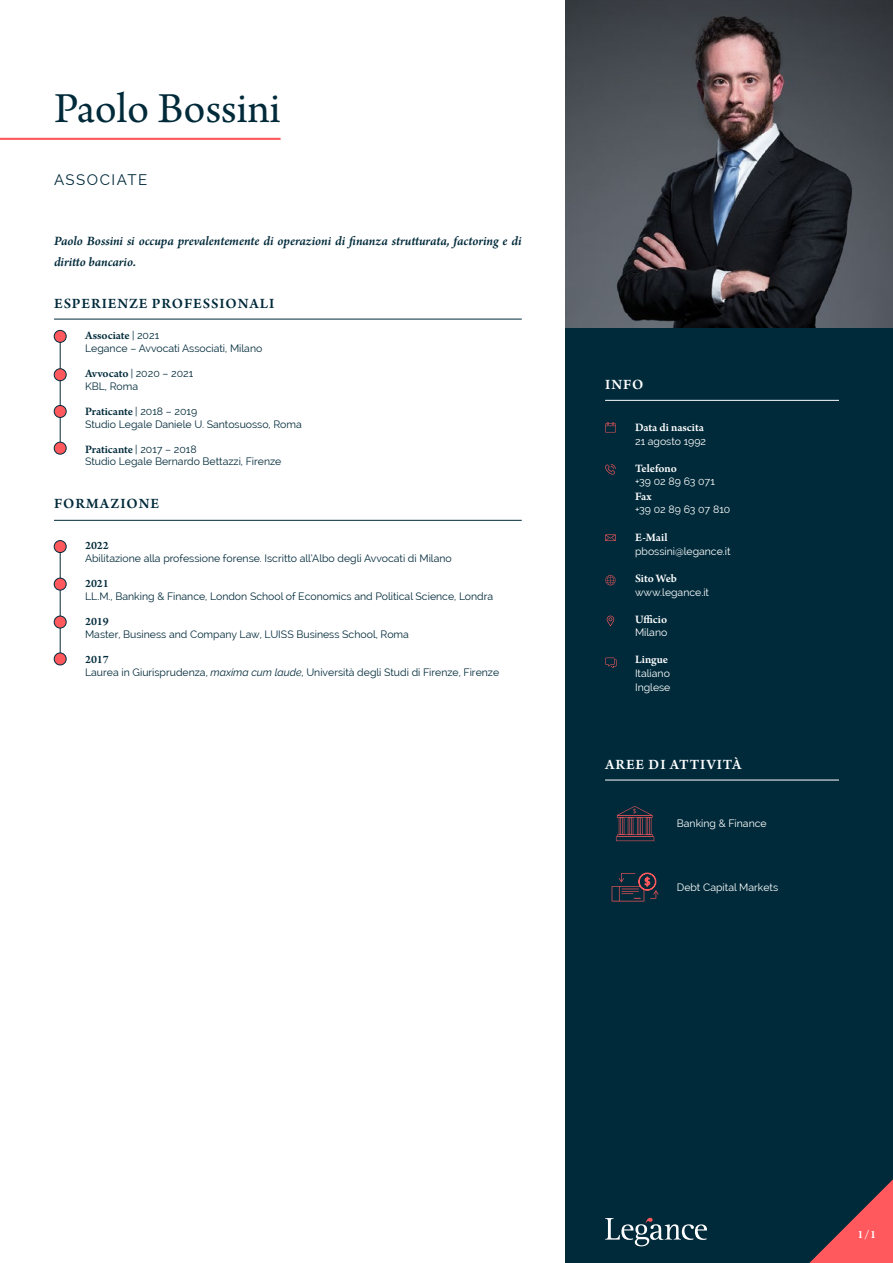
<style>
.page{position:relative;width:893px;height:1263px;background:#fff}
.page>*{position:absolute;margin:0;border:0;box-sizing:border-box;transform-origin:0 0}
.t1{font:45px "Arno Pro";color:#002a3a}
.t2{font:600 15px "Arno Pro";letter-spacing:.06em;color:#002a3a}
.t3{font:600 15px "Arno Pro";letter-spacing:.06em;color:#fff}
.t4{font:15px "Raleway";letter-spacing:.1em;color:#002a3a}
.t5{font:italic 600 13.5px/21px "Arno Pro";letter-spacing:-.005em;color:#002a3a}
.t6{font:600 12px "Arno Pro";color:#002a3a}
.t7{font:600 12px "Arno Pro";color:#fff}
.t8{font:10.5px/12.6px "Raleway";color:#002a3a}
.t9{font:10.5px/13.5px "Raleway";color:#fff}
.s1{font-family:"Raleway";font-weight:400;font-size:10.5px}
.s2{font-family:"Arno Pro";font-weight:600;font-size:12px}
.s3{font-style:italic}
</style>
<div class="page">
<hr style="left:60px;top:546px;width:1px;height:113px;background:#002a3a">
<div style="left:566px;top:0;width:327px;height:1263px;background:#002a3a"></div>
<hr style="left:0;top:138px;width:281px;height:2px;background:#ff585d">
<hr style="left:60px;top:336px;width:1px;height:112px;background:#002a3a">
<hr style="left:54px;top:319px;width:468px;height:1px;background:#002a3a">
<hr style="left:54px;top:520px;width:468px;height:1px;background:#002a3a">
<div style="left:54px;top:330px;width:12px;height:12px;background:#ff585d;border-radius:50%"></div>
<div style="left:54px;top:330px;width:12px;height:13px;border:1px solid #002a3a;border-radius:50%"></div>
<div style="left:54px;top:540px;width:12px;height:13px;background:#ff585d;border-radius:50%"></div>
<div style="left:54px;top:540px;width:12px;height:13px;border:1px solid #002a3a;border-radius:50%"></div>
<div style="left:54px;top:578px;width:12px;height:12px;background:#ff585d;border-radius:50%"></div>
<div style="left:54px;top:578px;width:12px;height:12px;border:1px solid #002a3a;border-radius:50%"></div>
<div style="left:54px;top:616px;width:12px;height:12px;background:#ff585d;border-radius:50%"></div>
<div style="left:54px;top:616px;width:12px;height:12px;border:1px solid #002a3a;border-radius:50%"></div>
<div style="left:54px;top:653px;width:12px;height:12px;background:#ff585d;border-radius:50%"></div>
<div style="left:54px;top:653px;width:12px;height:12px;border:1px solid #002a3a;border-radius:50%"></div>
<div style="left:54px;top:369px;width:12px;height:12px;background:#ff585d;border-radius:50%"></div>
<div style="left:54px;top:369px;width:12px;height:12px;border:1px solid #002a3a;border-radius:50%"></div>
<div style="left:54px;top:405px;width:12px;height:12px;background:#ff585d;border-radius:50%"></div>
<div style="left:54px;top:405px;width:12px;height:13px;border:1px solid #002a3a;border-radius:50%"></div>
<div style="left:54px;top:442px;width:12px;height:12px;background:#ff585d;border-radius:50%"></div>
<div style="left:54px;top:442px;width:12px;height:12px;border:1px solid #002a3a;border-radius:50%"></div>
<svg style="left:607px;top:616px;width:7px;height:10px"></svg>
<svg style="left:605px;top:534px;width:11px;height:7px"></svg>
<svg style="left:605px;top:464px;width:11px;height:11px"></svg>
<svg style="left:605px;top:575px;width:11px;height:10px"></svg>
<svg style="left:605px;top:422px;width:11px;height:10px"></svg>
<svg style="left:605px;top:658px;width:12px;height:10px"></svg>
<hr style="left:605px;top:400px;width:234px;height:1px;background:#fff">
<hr style="left:605px;top:780px;width:234px;height:1px;background:#fff">
<svg style="left:616px;top:806px;width:38px;height:35px"></svg>
<img style="left:566px;top:0;width:327px;height:327px">
<svg style="left:612px;top:873px;width:46px;height:28px"></svg>
<svg style="left:605px;top:1218px;width:102px;height:28px"></svg>
<svg style="left:809px;top:1179px;width:84px;height:84px"></svg>
<h1 class="t1" style="left:54px;top:83px;width:228px">Paolo Bossini</h1>
<h2 class="t4" style="left:54px;top:171px;width:95px">ASSOCIATE</h2>
<p class="t5" style="left:54px;top:231px;width:469px">Paolo Bossini si occupa prevalentemente di operazioni di finanza strutturata, factoring e di diritto bancario.</p>
<h2 class="t2" style="left:54px;top:295px;width:222px">ESPERIENZE PROFESSIONALI</h2>
<p class="t6" style="left:85px;top:328px;width:76px">Associate <span class="s1">| 2021</span></p>
<p class="t8" style="left:85px;top:342px;width:179px">Legance – Avvocati Associati, Milano</p>
<p class="t8" style="left:85px;top:367px;width:110px"><span class="s2">Avvocato</span> | 2020 – 2021<br>KBL, Roma</p>
<p class="t6" style="left:85px;top:404px;width:114px">Praticante <span class="s1">| 2018 – 2019</span></p>
<p class="t8" style="left:85px;top:417px;width:218px">Studio Legale Daniele U. Santosuosso, Roma</p>
<p class="t6" style="left:85px;top:442px;width:113px">Praticante <span class="s1">| 2017 – 2018</span></p>
<p class="t8" style="left:85px;top:455px;width:198px">Studio Legale Bernardo Bettazzi, Firenze</p>
<h2 class="t2" style="left:54px;top:494px;width:107px">FORMAZIONE</h2>
<p class="t6" style="left:85px;top:539px;width:25px">2022</p>
<p class="t8" style="left:85px;top:552px;width:368px">Abilitazione alla professione forense. Iscritto all’Albo degli Avvocati di Milano</p>
<p class="t6" style="left:85px;top:577px;width:25px">2021</p>
<p class="t8" style="left:85px;top:590px;width:410px">LL.M., Banking &amp; Finance, London School of Economics and Political Science, Londra</p>
<p class="t6" style="left:85px;top:615px;width:25px">2019</p>
<p class="t8" style="left:85px;top:628px;width:325px">Master, Business and Company Law, LUISS Business School, Roma</p>
<p class="t6" style="left:85px;top:653px;width:25px">2017</p>
<p class="t8" style="left:85px;top:666px;width:416px">Laurea in Giurisprudenza, <span class="s3">maxima cum laude</span>, Università degli Studi di Firenze, Firenze</p>
<h2 class="t3" style="left:605px;top:376px;width:40px">INFO</h2>
<p class="t7" style="left:635px;top:421px;width:70px">Data di nascita</p>
<p class="t9" style="left:635px;top:434px;width:73px">21 agosto 1992</p>
<p class="t7" style="left:635px;top:461px;width:43px">Telefono</p>
<p class="t9" style="left:635px;top:475px;width:81px">+39 02 89 63 071</p>
<p class="t7" style="left:635px;top:489px;width:18px">Fax</p>
<p class="t9" style="left:635px;top:503px;width:97px">+39 02 89 63 07 810</p>
<p class="t7" style="left:635px;top:530px;width:34px">E-Mail</p>
<p class="t9" style="left:635px;top:544px;width:97px">pbossini@legance.it</p>
<p class="t7" style="left:635px;top:572px;width:43px">Sito Web</p>
<p class="t9" style="left:635px;top:585px;width:76px">www.legance.it</p>
<p class="t7" style="left:635px;top:612px;width:34px">Ufficio</p>
<p class="t9" style="left:635px;top:626px;width:34px">Milano</p>
<p class="t7" style="left:635px;top:653px;width:35px">Lingue</p>
<p class="t9" style="left:635px;top:666px;width:37px">Italiano<br>Inglese</p>
<h2 class="t3" style="left:605px;top:756px;width:138px">AREE DI ATTIVITÀ</h2>
<p class="t9" style="left:677px;top:817px;width:91px">Banking &amp; Finance</p>
<p class="t9" style="left:677px;top:880px;width:103px">Debt Capital Markets</p>
<p class="t7" style="left:857px;top:1228px;width:20px">1/1</p>
</div>
